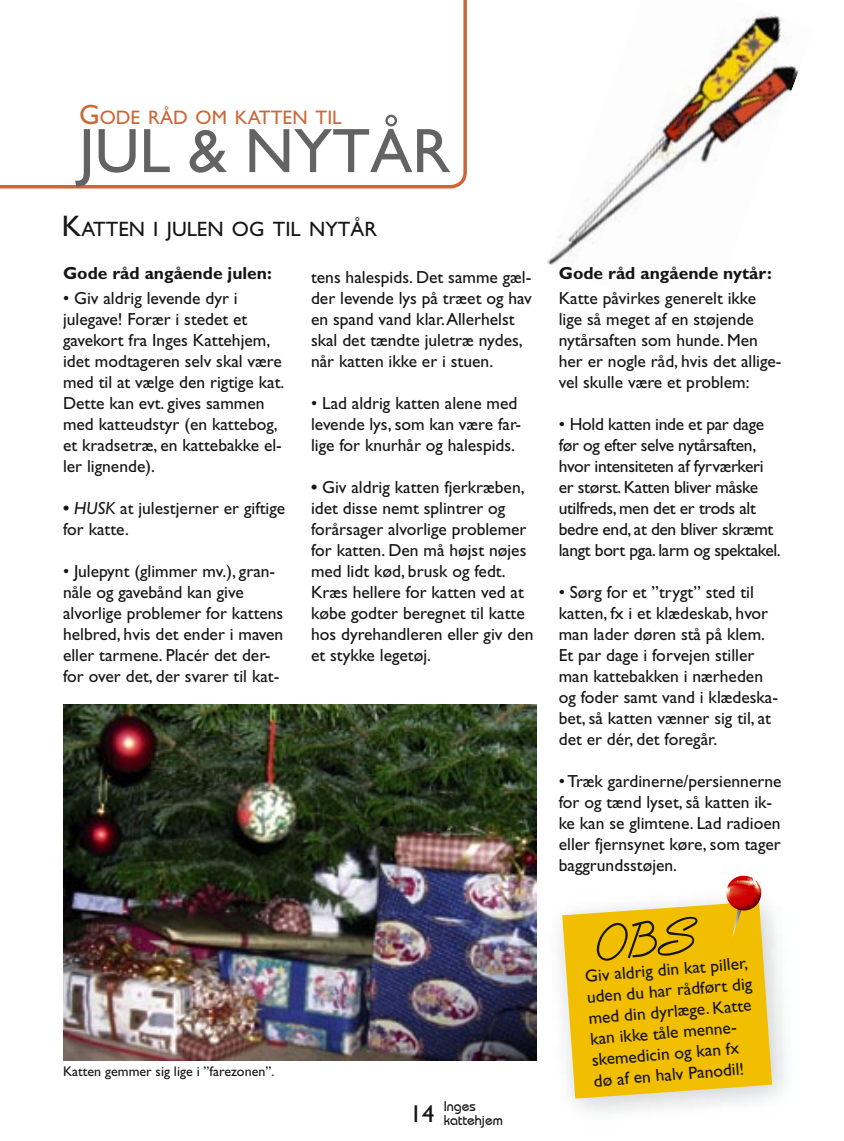
<style>
.page{position:relative;width:844px;height:1141px;background:#fff}
.page>*{position:absolute;margin:0;border:0;box-sizing:border-box;transform-origin:0 0}
.t1{font:63px "Gill Sans";color:#636363}
.t2{font:20.82px "Gill Sans";color:#151518}
.t3{font:19.6px "Gill Sans";color:#cb6837}
.t4{font:17.5px/21px "Gill Sans";color:#151518}
.t5{font:17.5px/21px "Gill Sans";letter-spacing:-.02em;color:#151518}
.t6{font:700 17.5px "Gill Sans";color:#151518}
.t7{font:14px "Gill Sans";color:#151518}
.t8{font:500 14px/14px "Bauhaus";color:#151518}
.s1{font-size:28px}
.s2{font-size:29.75px}
.s3{font-weight:700}
.s4{font-style:italic}
.s5{font-family:"Gill Sans";font-weight:400;font-size:24.5px}
</style>
<div class="page">
<svg style="left:0;top:0;width:467px;height:189px"></svg>
<img style="left:547px;top:10px;width:252px;height:255px">
<img style="left:63px;top:704px;width:473px;height:357px">
<img style="left:558px;top:890px;width:228px;height:222px">
<svg style="left:562px;top:901px;width:209px;height:198px;background:#f1c422"></svg>
<svg style="left:726px;top:875px;width:35px;height:63px;background:#de7f27"></svg>
<div style="left:594px;top:916px;width:106px;height:45px;background:#f2be00"></div>
<p class="t3" style="left:79px;top:106px;width:264px"><span class="s1">G</span>ODE RÅD OM KATTEN TIL</p>
<h1 class="t1" style="left:79px;top:115px;width:373px">JUL &amp; NYTÅR</h1>
<p class="t2" style="left:62px;top:217px;width:316px"><span class="s2">K</span>ATTEN I JULEN OG TIL NYTÅR</p>
<p class="t6" style="left:63px;top:263px;width:210px">Gode råd angående julen:</p>
<p class="t4" style="left:63px;top:287px;width:223px">• Giv aldrig levende dyr i julegave! Forær i stedet et gavekort fra Inges Kattehjem, idet modtageren selv skal være med til at vælge den rigtige kat.<br>Dette kan evt. gives sammen med katteudstyr (en kattebog, et kradsetræ, en kattebakke el&shy;ler lignende).</p>
<p class="t4" style="left:63px;top:497px;width:224px"><span class="s3">•</span> <span class="s4">HUSK</span> at julestjerner er giftige for katte.</p>
<p class="t4" style="left:63px;top:560px;width:222px">• Julepynt (glimmer mv.), gran&shy;nåle og gavebånd kan give alvorlige problemer for kattens helbred, hvis det ender i maven eller tarmene. Placér det der&shy;for over det, der svarer til kat-</p>
<p class="t4" style="left:311px;top:266px;width:222px">tens halespids. Det samme gæl&shy;der levende lys på træet og hav en spand vand klar. Allerhelst skal det tændte juletræ nydes, når katten ikke er i stuen.</p>
<p class="t4" style="left:311px;top:392px;width:211px">• Lad aldrig katten alene med levende lys, som kan være far&shy;lige for knurhår og halespids.</p>
<p class="t4" style="left:311px;top:476px;width:224px"><span class="s3">•</span> Giv aldrig katten fjerkræben, idet disse nemt splintrer og forårsager alvorlige problemer for katten. Den må højst nøjes med lidt kød, brusk og fedt.<br>Kræs hellere for katten ved at købe godter beregnet til katte hos dyrehandleren eller giv den et stykke legetøj.</p>
<p class="t6" style="left:558px;top:263px;width:214px">Gode råd angående nytår:</p>
<p class="t4" style="left:558px;top:287px;width:224px">Katte påvirkes generelt ikke lige så meget af en støjende nytårsaften som hunde. Men her er nogle råd, hvis det allige&shy;vel skulle være et problem:</p>
<p class="t5" style="left:558px;top:413px;width:223px">• Hold katten inde et par dage før og efter selve nytårsaften, hvor intensiteten af fyrværkeri er størst. Katten bliver måske utilfreds, men det er trods alt bedre end, at den bliver skræmt langt bort pga. larm og spektakel.</p>
<p class="t4" style="left:558px;top:581px;width:221px">• Sørg for et ”trygt” sted til katten, fx i et klædeskab, hvor man lader døren stå på klem.<br>Et par dage i forvejen stiller man kattebakken i nærheden og foder samt vand i klædeska&shy;bet, så katten vænner sig til, at det er dér, det foregår.</p>
<p class="t4" style="left:558px;top:770px;width:224px">• Træk gardinerne/persiennerne for og tænd lyset, så katten ik&shy;ke kan se glimtene. Lad radioen eller fjernsynet køre, som tager baggrundsstøjen.</p>
<p class="t7" style="left:63px;top:1063px;width:213px">Katten gemmer sig lige i ”farezonen”.</p>
<p class="t8" style="left:443px;top:1099px;width:61px;text-indent:-34px"><span class="s5">14</span> Inges kattehjem</p>
<p class="t4" style="left:583px;top:966px;width:168px;rotate:-5deg">Giv aldrig din kat piller, uden du har rådført dig med din dyrlæge. Katte kan ikke tåle menne&shy;skemedicin og kan fx dø af en halv Panodil!</p>
</div>
